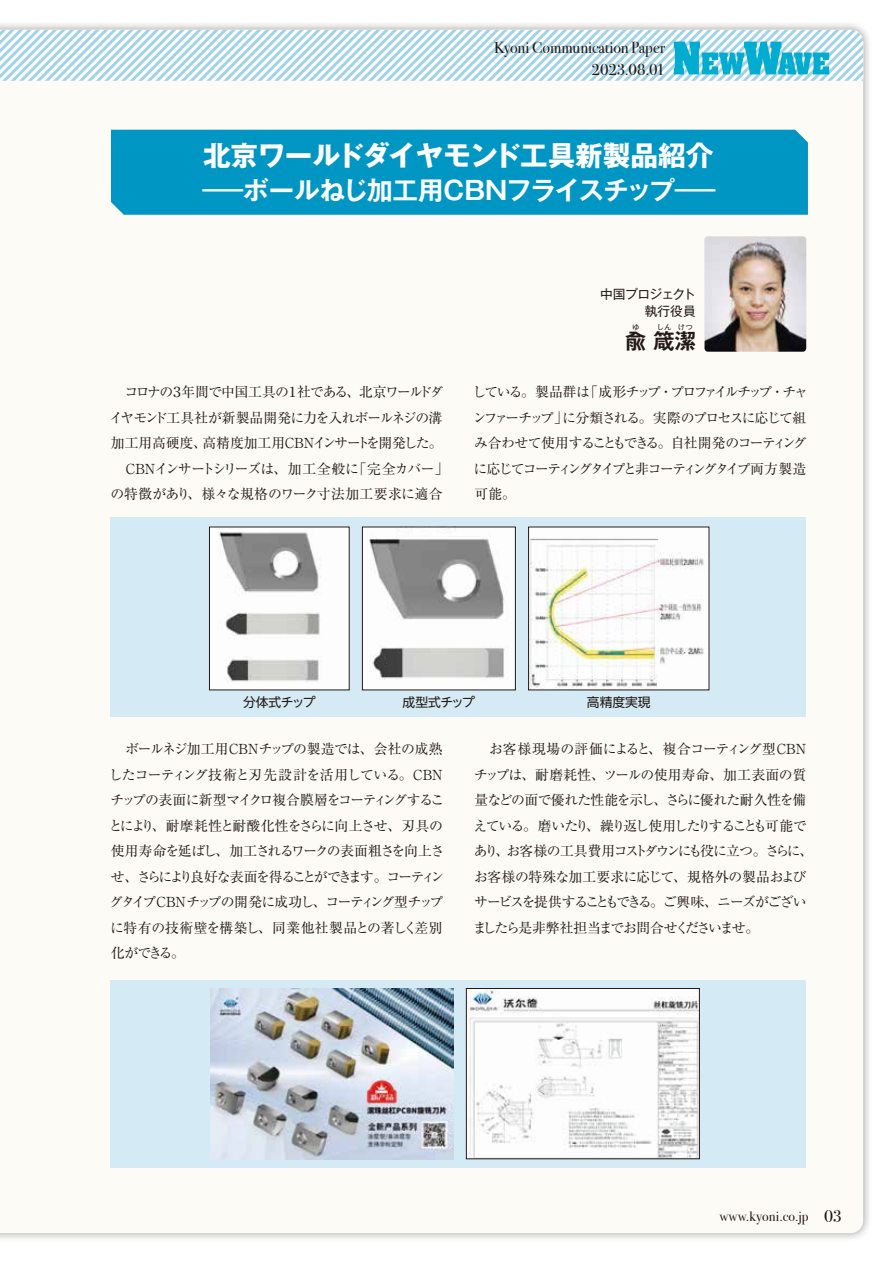
<style>
.page{position:relative;width:893px;height:1263px;background:#fff}
.page>*{position:absolute;margin:0;border:0;box-sizing:border-box;transform-origin:0 0}
.t1{font:700 27.6px "Gothic MB101 Pr 6 N";letter-spacing:-.01em;color:#fff}
.t2{font:700 25.5px "Gothic MB101 Pr 6 N De";letter-spacing:-.05em;color:#fff;scale:1.6 1}
.t3{font:700 21.3px "Gothic MB101 Pr 6 N De";color:#221815}
.t4{font:15.9px/21.3px "Bodoni Svty Two ITCTT";letter-spacing:-.01em;color:#221815;text-align:right}
.t5{font:13.8px/25.5px "Ryumin Pr 6 N";letter-spacing:-.075em;color:#221815;text-align:justify}
.t6{font:13.8px/25.5px "Ryumin Pr 6 N";letter-spacing:-.12em;color:#221815}
.t7{font:13.8px "Ryumin Pr 6 N";letter-spacing:-.105em;color:#221815}
.t8{font:13.8px "Ryumin Pr 6 N";letter-spacing:-.02em;color:#221815}
.t9{font:13.8px "Bodoni Svty Two ITCTT";letter-spacing:.02em;color:#221815}
.t10{font:12.75px "UD Shin Go NT Pr 6 N";color:#221815}
.t11{font:12.75px/17px "Gothic MB101 Pr 6 N";letter-spacing:-.03em;color:#221815;text-align:right}
.t12{font:700 7.5px "Gothic MB101 Pr 6 N De";color:#221815}
.s1{font-size:16.95px}
</style>
<div class="page">
<div style="left:0;top:21px;width:872px;height:1221px;background:#221815;opacity:.45"></div>
<div style="left:0;top:81px;width:863px;height:1152px;background:#fdfbf6"></div>
<svg style="left:0;top:30px;width:863px;height:51px"></svg>
<div style="left:111px;top:517px;width:695px;height:200px;background:#d4eaf4"></div>
<div style="left:111px;top:980px;width:695px;height:187px;background:#d4eaf4"></div>
<div style="left:111px;top:130px;width:697px;height:85px;background:#0096c3"></div>
<img style="left:704px;top:236px;width:102px;height:116px">
<img style="left:211px;top:529px;width:136px;height:159px">
<img style="left:364px;top:529px;width:150px;height:159px">
<div style="left:362px;top:527px;width:154px;height:163px;border:1px solid #221815"></div>
<img style="left:530px;top:529px;width:177px;height:159px">
<img style="left:210px;top:988px;width:243px;height:171px">
<img style="left:468px;top:990px;width:230px;height:167px">
<div style="left:466px;top:988px;width:234px;height:171px;border:1px solid #221815"></div>
<p class="t4" style="left:494px;top:36px;width:172px">Kyoni Communication Paper<br>2023.08.01</p>
<h1 class="t1" style="left:203px;top:132px;width:512px">北京ワールドダイヤモンド工具新製品紹介</h1>
<h2 class="t2" style="left:202px;top:169px;width:322px">―ボールねじ加工用ＣＢＮフライスチップ―</h2>
<p class="t7" style="left:125px;top:381px;width:320px">コロナの３年間で中国工具の１社である、北京ワールドダ</p>
<p class="t5" style="left:109px;top:404px;width:335px">イヤモンド工具社が新製品開発に力を入れボールネジの溝</p>
<p class="t5" style="left:111px;top:430px;width:333px">加工用高硬度、高精度加工用ＣＢＮインサートを開発した。</p>
<p class="t5" style="left:126px;top:455px;width:324px">CBNインサートシリーズは、加工全般に「完全カバー」</p>
<p class="t8" style="left:110px;top:483px;width:334px">の特徴があり、様々な規格のワーク寸法加工要求に適合</p>
<p class="t11" style="left:600px;top:285px;width:98px">中国プロジェクト執行役員</p>
<h3 class="t3" style="left:625px;top:323px;width:72px">兪箴潔</h3>
<p class="t12" style="left:632px;top:320px;width:9px">ゆ</p>
<p class="t12" style="left:657px;top:320px;width:16px">しん</p>
<p class="t12" style="left:678px;top:320px;width:16px">けつ</p>
<p class="t6" style="left:472px;top:378px;width:337px">している。製品群は「成形チップ・プロファイルチップ・チャンファーチップ」に分類される。実際のプロセスに応じて組み合わせて使用することもできる。自社開発のコーティングに応じてコーティングタイプと非コーティングタイプ両方製造可能。</p>
<p class="t10" style="left:243px;top:692px;width:74px">分体式チップ</p>
<p class="t10" style="left:403px;top:692px;width:74px">成型式チップ</p>
<p class="t10" style="left:587px;top:692px;width:65px">高精度実現</p>
<p class="t5" style="left:109px;top:736px;width:337px;text-indent:16px">ボールネジ加工用CBNチップの製造では、会社の成熟したコーティング技術と刃先設計を活用している。CBNチップの表面に新型マイクロ複合膜層をコーティングすることにより、耐摩耗性と耐酸化性をさらに向上させ、刃具の使用寿命を延ばし、加工されるワークの表面粗さを向上させ、さらにより良好な表面を得ることができます。コーティングタイプCBNチップの開発に成功し、コーティング型チップに特有の技術壁を構築し、同業他社製品との著しく差別化ができる。</p>
<p class="t5" style="left:473px;top:736px;width:342px;text-align:left;text-indent:16px">お客様現場の評価によると、複合コーティング型CBNチップは、耐磨耗性、ツールの使用寿命、加工表面の質量などの面で優れた性能を示し、さらに優れた耐久性を備えている。磨いたり、繰り返し使用したりすることも可能であり、お客様の工具費用コストダウンにも役に立つ。さらに、お客様の特殊な加工要求に応じて、規格外の製品およびサービスを提供することもできる。ご興味、ニーズがございましたら是非弊社担当までお問合せくださいませ。</p>
<p class="t9" style="left:720px;top:1205px;width:124px">www.kyoni.co.jp <span class="s1">03</span></p>
</div>
